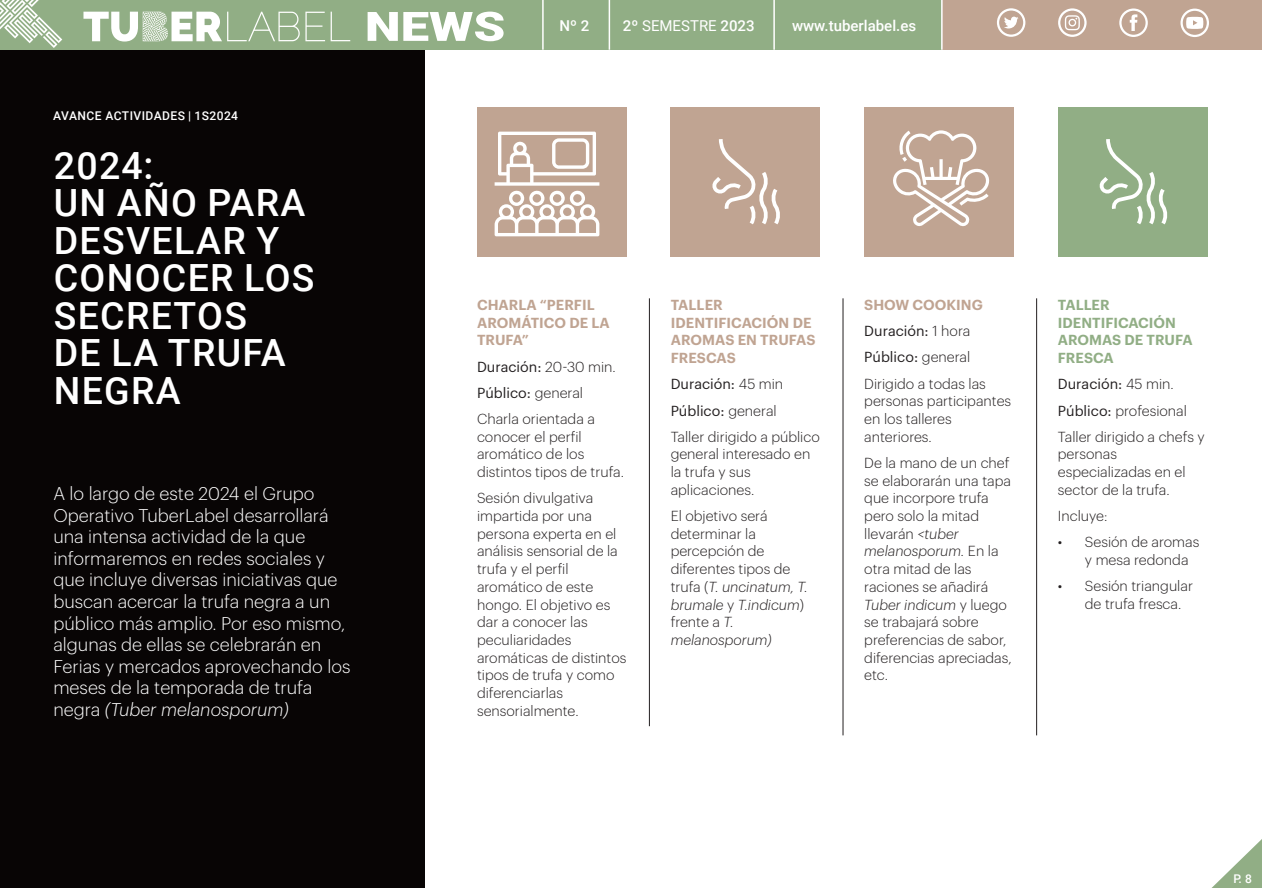
<style>
.page{position:relative;width:1262px;height:888px;background:#fff}
.page>*{position:absolute;margin:0;border:0;box-sizing:border-box;transform-origin:0 0}
.t1{font:500 37.5px/37.5px "Roboto";letter-spacing:.035em;color:#fff}
.t2{font:300 18px/21.6px "Graphik";color:#fff}
.t3{font:500 15px "Roboto";color:#fff}
.t4{font:15px "Roboto";color:#fff}
.t5{font:300 14.25px/17.7px "Graphik";color:#231f20}
.t6{font:600 14.25px/17.7px "Graphik";color:#c0a492}
.t7{font:600 14.25px/17.7px "Graphik";color:#91ae85}
.t8{font:500 12px "Roboto";letter-spacing:.035em;color:#fff}
.s1{font-style:italic}
.s2{font-weight:500}
.s3{font-weight:400}
.s4{font-weight:600;color:#c0a492}
</style>
<div class="page">
<div style="left:477px;top:107px;width:149px;height:149px;background:#c0a492"></div>
<div style="left:670px;top:107px;width:149px;height:149px;background:#c0a492"></div>
<div style="left:864px;top:107px;width:149px;height:149px;background:#c0a492"></div>
<div style="left:0;top:12px;width:424px;height:876px;background:#080505"></div>
<div style="left:0;top:0;width:1261px;height:50px;background:#91ae85"></div>
<div style="left:941px;top:0;width:320px;height:50px;background:#c0a492"></div>
<svg style="left:83px;top:12px;width:267px;height:30px"></svg>
<svg style="left:367px;top:12px;width:136px;height:29px"></svg>
<svg style="left:0;top:0;width:62px;height:48px"></svg>
<svg style="left:1180px;top:9px;width:28px;height:28px"></svg>
<svg style="left:997px;top:8px;width:28px;height:29px"></svg>
<svg style="left:1119px;top:8px;width:28px;height:29px"></svg>
<svg style="left:1058px;top:8px;width:28px;height:29px"></svg>
<hr style="left:542px;top:0;width:1px;height:50px;background:#fff">
<hr style="left:608px;top:0;width:2px;height:50px;background:#fff">
<hr style="left:773px;top:0;width:1px;height:50px;background:#fff">
<hr style="left:940px;top:0;width:2px;height:50px;background:#fff">
<svg style="left:1211px;top:840px;width:50px;height:48px"></svg>
<hr style="left:649px;top:298px;width:1px;height:428px;background:#231f20">
<hr style="left:842px;top:298px;width:1px;height:437px;background:#231f20">
<hr style="left:1036px;top:298px;width:1px;height:437px;background:#231f20">
<svg style="left:494px;top:132px;width:105px;height:104px"></svg>
<svg style="left:712px;top:139px;width:68px;height:86px"></svg>
<div style="left:1057px;top:107px;width:149px;height:149px;background:#91ae85"></div>
<svg style="left:1099px;top:139px;width:68px;height:86px"></svg>
<svg style="left:893px;top:130px;width:97px;height:96px"></svg>
<p class="t8" style="left:53px;top:109px;width:186px">AVANCE ACTIVIDADES | 1S2024</p>
<h1 class="t1" style="left:54px;top:147px;width:262px">2024:<br>UN AÑO PARA<br>DESVELAR Y<br>CONOCER LOS<br>SECRETOS<br>DE LA TRUFA<br>NEGRA</h1>
<p class="t2" style="left:53px;top:484px;width:298px">A lo largo de este 2024 el Grupo<br>Operativo TuberLabel desarrollará una intensa actividad de la que informaremos en redes sociales y que incluye diversas iniciativas que buscan acercar la trufa negra a un público más amplio. Por eso mismo, algunas de ellas se celebrarán en<br>Ferias y mercados aprovechando los meses de la temporada de trufa negra <span class="s1">(Tuber melanosporum)</span></p>
<p class="t3" style="left:559px;top:17px;width:31px">Nº 2</p>
<p class="t4" style="left:623px;top:17px;width:133px"><span class="s2">2º</span> SEMESTRE <span class="s2">2023</span></p>
<p class="t3" style="left:791px;top:17px;width:126px">www.tuberlabel.es</p>
<p class="t6" style="left:477px;top:298px;width:134px">CHARLA “PERFIL<br>AROMÁTICO DE LA<br>TRUFA”</p>
<p class="t5" style="left:477px;top:354px;width:140px;line-height:26.2px"><span class="s3">Duración:</span> 20-30 min.<br><span class="s3">Público:</span> general<br>Charla orientada a</p>
<p class="t5" style="left:477px;top:429px;width:148px">conocer el perfil aromático de los distintos tipos de trufa.</p>
<p class="t5" style="left:477px;top:490px;width:151px">Sesión divulgativa impartida por una persona experta en el análisis sensorial de la trufa y el perfil aromático de este hongo. El objetivo es dar a conocer las peculiaridades aromáticas de distintos tipos de trufa y como diferenciarlas sensorialmente.</p>
<p class="t6" style="left:670px;top:298px;width:146px">TALLER<br>IDENTIFICACIÓN DE<br>AROMAS EN TRUFAS<br>FRESCAS</p>
<p class="t5" style="left:670px;top:372px;width:151px;line-height:26.2px"><span class="s3">Duración:</span> 45 min<br><span class="s3">Público:</span> general<br>Taller dirigido a público</p>
<p class="t5" style="left:670px;top:446px;width:141px">general interesado en la trufa y sus aplicaciones.</p>
<p class="t5" style="left:670px;top:508px;width:138px">El objetivo será determinar la percepción de diferentes tipos de trufa (<span class="s1">T. uncinatum, T. brumale</span> y <span class="s1">T.indicum</span>) frente a <span class="s1">T. melanosporum)</span></p>
<p class="t5" style="left:864px;top:293px;width:123px;line-height:26.2px"><span class="s4">SHOW COOKING<br></span><span class="s3">Duración:</span> 1 hora<br><span class="s3">Público:</span> general<br>Dirigido a todas las</p>
<p class="t5" style="left:864px;top:393px;width:148px">personas participantes en los talleres anteriores.</p>
<p class="t5" style="left:864px;top:455px;width:149px">De la mano de un chef se elaborarán una tapa que incorpore trufa pero solo la mitad llevarán <span class="s1">&lt;tuber melanosporum.</span> En la otra mitad de las raciones se añadirá<br><span class="s1">Tuber indicum</span> y luego se trabajará sobre preferencias de sabor, diferencias apreciadas, etc.</p>
<p class="t7" style="left:1057px;top:298px;width:136px">TALLER<br>IDENTIFICACIÓN<br>AROMAS DE TRUFA<br>FRESCA</p>
<p class="t5" style="left:1057px;top:372px;width:148px;line-height:26.2px"><span class="s3">Duración:</span> 45 min.<br><span class="s3">Público:</span> profesional<br>Taller dirigido a chefs y</p>
<p class="t5" style="left:1057px;top:446px;width:129px">personas especializadas en el sector de la trufa.</p>
<p class="t5" style="left:1057px;top:508px;width:51px">Incluye:</p>
<p class="t5" style="left:1084px;top:534px;width:116px;text-indent:-27px">• Sesión de aromas y mesa redonda</p>
<p class="t5" style="left:1084px;top:578px;width:109px;text-indent:-27px">• Sesión triangular de trufa fresca.</p>
<p class="t8" style="left:1233px;top:872px;width:20px">P. 8</p>
</div>
